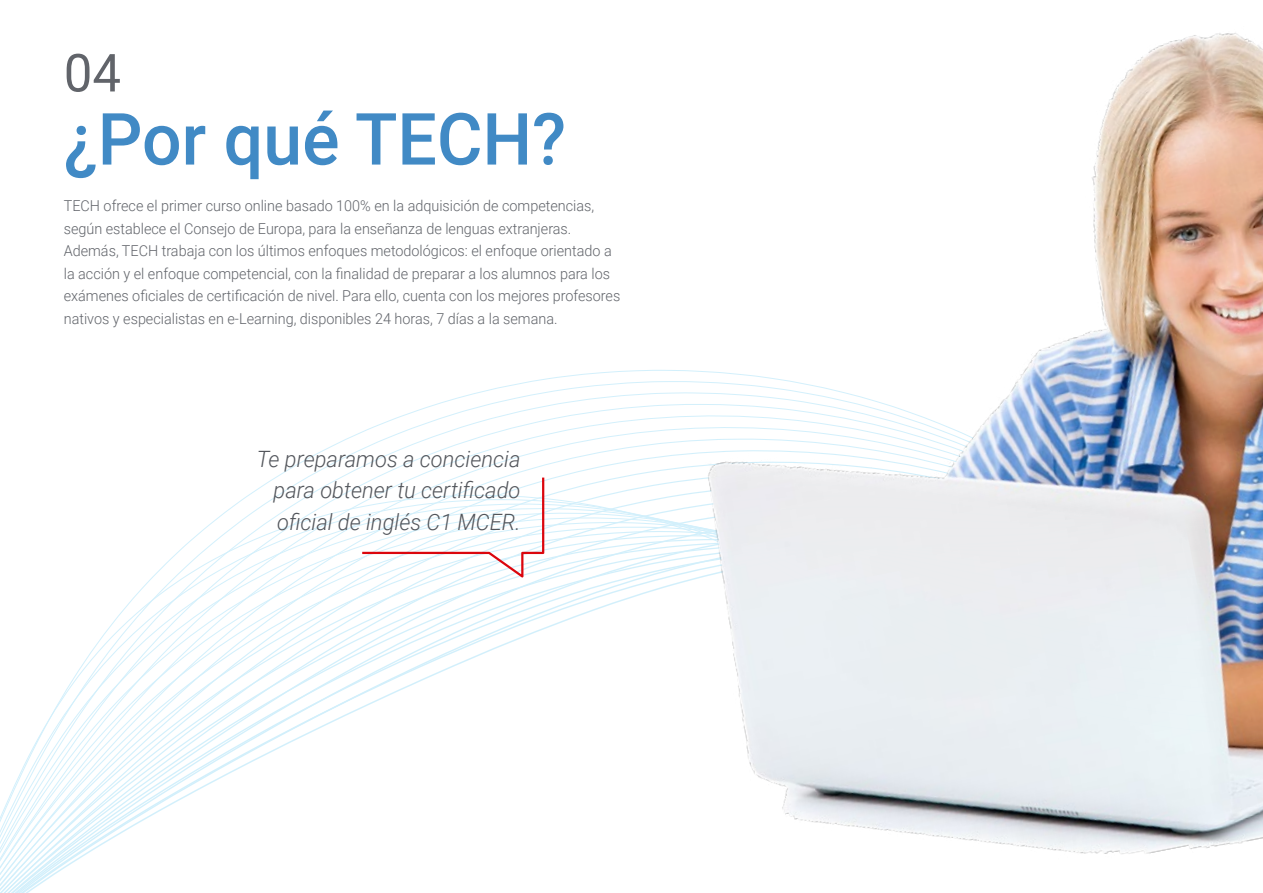
<style>
.page{position:relative;width:1263px;height:893px;background:#fff}
.page>*{position:absolute;margin:0;border:0;box-sizing:border-box;transform-origin:0 0}
.t1{font:500 72px "Roboto";color:#418ac5}
.t2{font:52.5px "Roboto";color:#61646a}
.t3{font:italic 300 22.5px/31.5px "Roboto";color:#52555b;text-align:justify}
.t4{font:300 15px/22.5px "Roboto";color:#61646a;scale:.96 1}
</style>
<div class="page">
<svg style="left:0;top:379px;width:539px;height:514px"></svg>
<img style="left:539px;top:33px;width:724px;height:821px">
<svg style="left:360px;top:475px;width:185px;height:106px"></svg>
<h2 class="t2" style="left:64px;top:36px;width:59px">04</h2>
<h1 class="t1" style="left:64px;top:89px;width:504px">¿Por qué TECH?</h1>
<p class="t4" style="left:64px;top:194px;width:581px">TECH ofrece el primer curso online basado 100% en la adquisición de competencias, según establece el Consejo de Europa, para la enseñanza de lenguas extranjeras.<br>Además, TECH trabaja con los últimos enfoques metodológicos: el enfoque orientado a la acción y el enfoque competencial, con la finalidad de preparar a los alumnos para los exámenes oficiales de certificación de nivel. Para ello, cuenta con los mejores profesores nativos y especialistas en e-Learning, disponibles 24 horas, 7 días a la semana.</p>
<h3 class="t3" style="left:274px;top:442px;width:249px;text-indent:-17px">Te preparamos a conciencia para obtener tu certificado oficial de inglés C1 MCER.</h3>
</div>
